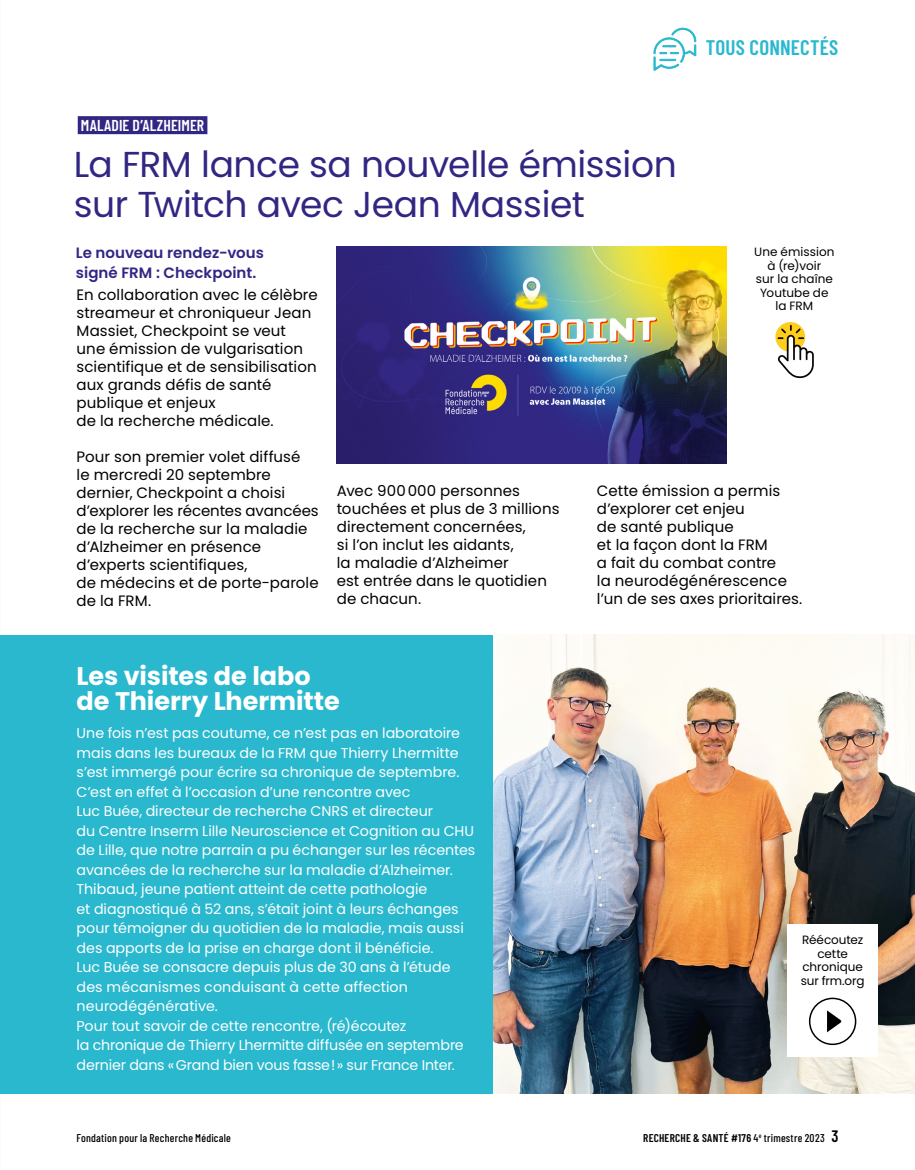
<style>
.page{position:relative;width:915px;height:1170px;background:#fff}
.page>*{position:absolute;margin:0;border:0;box-sizing:border-box;transform-origin:0 0}
.t1{font:36px/40.5px "Poppins";letter-spacing:-.01em;color:#312783}
.t2{font:700 25.5px/25.5px "Poppins";letter-spacing:-.005em;color:#fff}
.t3{font:600 21px "Barlow Condensed";letter-spacing:.01em;color:#29b8ce}
.t4{font:600 15.75px "Barlow Condensed";letter-spacing:.005em;color:#fff}
.t5{font:15px/18px "Poppins";letter-spacing:.005em;color:#000}
.t6{font:600 15px/19.5px "Poppins";letter-spacing:.005em;color:#312783}
.t7{font:14.25px/19.5px "Poppins";letter-spacing:-.005em;color:#fff}
.t8{font:12px/13.5px "Poppins";color:#000;text-align:center}
.t9{font:600 11.25px "Barlow Condensed";letter-spacing:.02em;color:#000}
.t10{font:500 11.25px "Barlow Condensed";letter-spacing:.02em;color:#000}
.s1{font-weight:500}
.s2{font-size:16.5px}
</style>
<div class="page">
<svg style="left:653px;top:28px;width:42px;height:43px"></svg>
<div style="left:0;top:634px;width:914px;height:459px;background:#29b8ce"></div>
<img style="left:493px;top:634px;width:421px;height:459px">
<div style="left:787px;top:924px;width:90px;height:133px;background:#fff"></div>
<div style="left:78px;top:116px;width:129px;height:18px;background:#312783"></div>
<img style="left:336px;top:247px;width:390px;height:216px">
<svg style="left:775px;top:322px;width:30px;height:30px"></svg>
<svg style="left:777px;top:325px;width:36px;height:53px"></svg>
<div style="left:808px;top:997px;width:48px;height:47px;border:2px solid #000;border-radius:50%"></div>
<svg style="left:827px;top:1010px;width:14px;height:22px"></svg>
<p class="t4" style="left:81px;top:114px;width:125px">MALADIE D’ALZHEIMER</p>
<h1 class="t1" style="left:74px;top:144px;width:604px">La FRM lance sa nouvelle émission sur Twitch avec Jean Massiet</h1>
<h3 class="t3" style="left:705px;top:32px;width:134px">TOUS CONNECTÉS</h3>
<p class="t6" style="left:76px;top:243px;width:189px">Le nouveau rendez-vous signé FRM : Checkpoint.</p>
<p class="t5" style="left:77px;top:285px;width:242px">En collaboration avec le célèbre streameur et chroniqueur Jean<br>Massiet, Checkpoint se veut une émission de vulgarisation scientifique et de sensibilisation aux grands défis de santé publique et enjeux<br>de la recherche médicale.</p>
<p class="t5" style="left:77px;top:447px;width:243px">Pour son premier volet diffusé<br>le mercredi 20 septembre dernier, Checkpoint a choisi d’explorer les récentes avancées de la recherche sur la maladie d’Alzheimer en présence d’experts scientifiques,<br>de médecins et de porte-parole de la FRM.</p>
<p class="t8" style="left:754px;top:245px;width:82px">Une émission à (re)voir<br>sur la chaîne<br>Youtube de la FRM</p>
<p class="t5" style="left:336px;top:481px;width:224px">Avec 900000 personnes touchées et plus de 3 millions directement concernées,<br>si l’on inclut les aidants,<br>la maladie d’Alzheimer<br>est entrée dans le quotidien de chacun.</p>
<p class="t5" style="left:596px;top:481px;width:207px">Cette émission a permis d’explorer cet enjeu<br>de santé publique<br>et la façon dont la FRM<br>a fait du combat contre<br>la neurodégénérescence l’un de ses axes prioritaires.</p>
<h2 class="t2" style="left:77px;top:663px;width:265px">Les visites de labo de Thierry Lhermitte</h2>
<p class="t7" style="left:77px;top:723px;width:400px">Une fois n’est pas coutume, ce n’est pas en laboratoire mais dans les bureaux de la FRM que Thierry Lhermitte s’est immergé pour écrire sa chronique de septembre.<br>C’est en effet à l’occasion d’une rencontre avec<br>Luc Buée, directeur de recherche CNRS et directeur<br>du Centre Inserm Lille Neuroscience et Cognition au CHU de Lille, que notre parrain a pu échanger sur les récentes avancées de la recherche sur la maladie d’Alzheimer.<br>Thibaud, jeune patient atteint de cette pathologie<br>et diagnostiqué à 52 ans, s’était joint à leurs échanges pour témoigner du quotidien de la maladie, mais aussi des apports de la prise en charge dont il bénéficie.<br>Luc Buée se consacre depuis plus de 30 ans à l’étude des mécanismes conduisant à cette affection neurodégénérative.<br>Pour tout savoir de cette rencontre, (ré)écoutez<br>la chronique de Thierry Lhermitte diffusée en septembre dernier dans «Grand bien vous fasse!» sur France Inter.</p>
<p class="t8" style="left:800px;top:933px;width:65px">Réécoutez cette chronique sur frm.org</p>
<p class="t10" style="left:77px;top:1129px;width:156px">Fondation pour la Recherche Médicale</p>
<p class="t9" style="left:643px;top:1129px;width:197px">RECHERCHE &amp; SANTÉ #176 <span class="s1">4</span><sup>e</sup> <span class="s1">trimestre 2023</span> <span class="s2">3</span></p>
</div>
